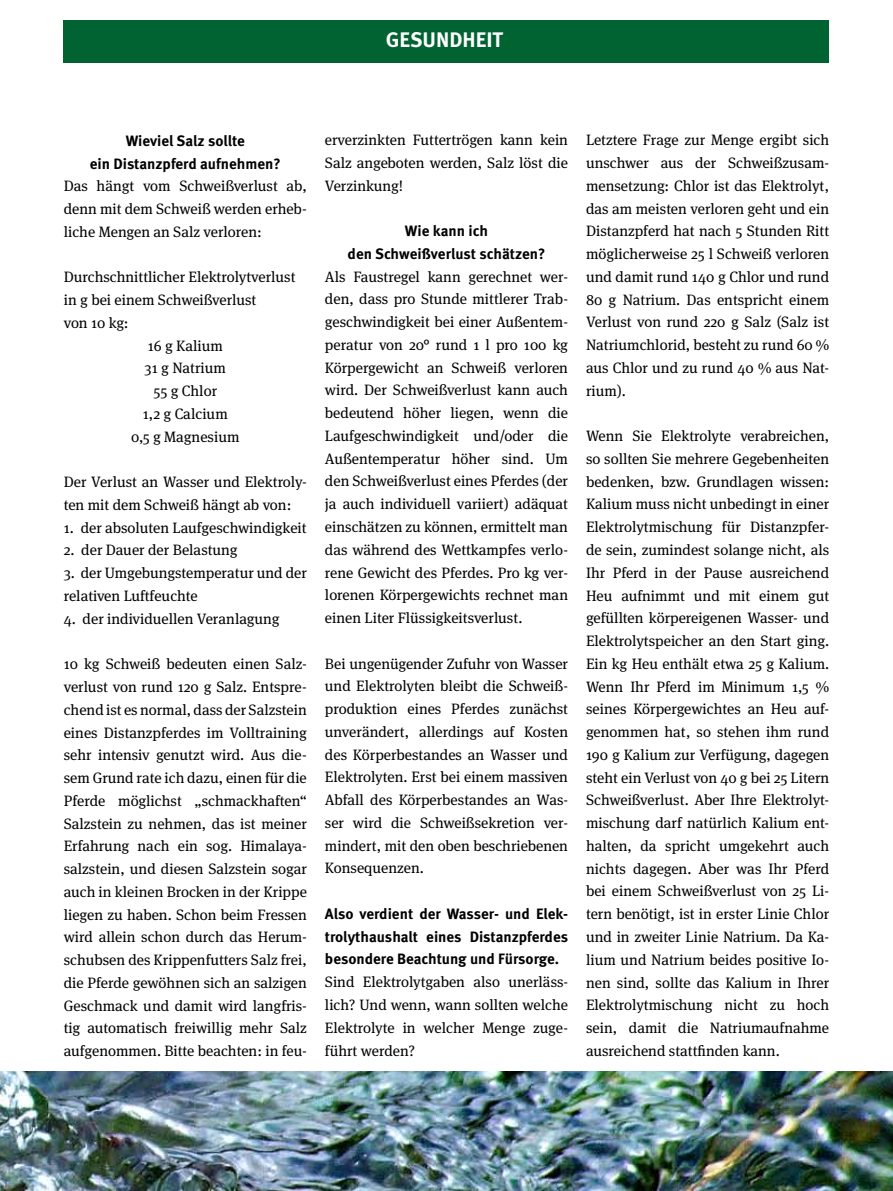
<style>
.page{position:relative;width:893px;height:1191px;background:#fff}
.page>*{position:absolute;margin:0;border:0;box-sizing:border-box;transform-origin:0 0}
.t1{font:700 21px "Meta Pro";color:#fff}
.t2{font:15px/22.8px "Meta Serif OT";color:#000;text-align:justify}
.t3{font:700 15px "Meta Pro";color:#000}
.s1{font-family:"Meta Pro";font-weight:700}
</style>
<div class="page">
<img style="left:0;top:1071px;width:893px;height:120px">
<div style="left:63px;top:20px;width:766px;height:43px;background:#006331"></div>
<p class="t1" style="left:386px;top:27px;width:119px">GESUNDHEIT</p>
<p class="t3" style="left:126px;top:131px;width:121px">Wieviel Salz sollte</p>
<p class="t3" style="left:90px;top:154px;width:193px">ein Distanzpferd aufnehmen?</p>
<p class="t2" style="left:64px;top:175px;width:245px">Das hängt vom Schweißverlust ab,</p>
<p class="t2" style="left:64px;top:198px;width:245px">denn mit dem Schweiß werden erheb-</p>
<p class="t2" style="left:64px;top:220px;width:200px">liche Mengen an Salz verloren:</p>
<p class="t2" style="left:64px;top:266px;width:233px">Durchschnittlicher Elektrolytverlust</p>
<p class="t2" style="left:64px;top:289px;width:194px">in g bei einem Schweißverlust</p>
<p class="t2" style="left:64px;top:311px;width:66px">von 10 kg:</p>
<p class="t2" style="left:148px;top:334px;width:77px">16 g Kalium</p>
<p class="t2" style="left:145px;top:357px;width:83px">31 g Natrium</p>
<p class="t2" style="left:153px;top:380px;width:65px">55 g Chlor</p>
<p class="t2" style="left:143px;top:402px;width:87px">1,2 g Calcium</p>
<p class="t2" style="left:131px;top:425px;width:110px">0,5 g Magnesium</p>
<p class="t2" style="left:64px;top:471px;width:245px">Der Verlust an Wasser und Elektroly&shy;ten mit dem Schweiß hängt ab von:</p>
<p class="t2" style="left:64px;top:516px;width:244px">1. der absoluten Laufgeschwindigkeit</p>
<p class="t2" style="left:64px;top:539px;width:175px">2. der Dauer der Belastung</p>
<p class="t2" style="left:64px;top:562px;width:245px">3. der Umgebungstemperatur und der relativen Luftfeuchte</p>
<p class="t2" style="left:64px;top:607px;width:217px">4. der individuellen Veranlagung</p>
<p class="t2" style="left:64px;top:653px;width:245px">10 kg Schweiß bedeuten einen Salz&shy;verlust von rund 120 g Salz. Entspre&shy;chend ist es normal, dass der Salzstein eines Distanzpferdes im Volltraining sehr intensiv genutzt wird. Aus die&shy;sem Grund rate ich dazu, einen für die Pferde möglichst „schmackhaften“ Salzstein zu nehmen, das ist meiner Erfahrung nach ein sog. Himalaya&shy;salzstein, und diesen Salzstein sogar auch in kleinen Brocken in der Krippe liegen zu haben. Schon beim Fressen wird allein schon durch das Herum&shy;schubsen des Krippenfutters Salz frei, die Pferde gewöhnen sich an salzigen Geschmack und damit wird langfris&shy;tig automatisch freiwillig mehr Salz aufgenommen. Bitte beachten: in feu-</p>
<p class="t2" style="left:325px;top:129px;width:245px">erverzinkten Futtertrögen kann kein Salz angeboten werden, Salz löst die Verzinkung!</p>
<p class="t3" style="left:405px;top:221px;width:84px">Wie kann ich</p>
<p class="t3" style="left:348px;top:244px;width:199px">den Schweißverlust schätzen?</p>
<p class="t2" style="left:325px;top:265px;width:245px">Als Faustregel kann gerechnet wer-</p>
<p class="t2" style="left:325px;top:288px;width:245px">den, dass pro Stunde mittlerer Trab-</p>
<p class="t2" style="left:325px;top:311px;width:245px">geschwindigkeit bei einer Außentem-</p>
<p class="t2" style="left:325px;top:334px;width:245px">peratur von 20° rund 1 l pro 100 kg</p>
<p class="t2" style="left:325px;top:356px;width:245px">Körpergewicht an Schweiß verloren</p>
<p class="t2" style="left:325px;top:379px;width:245px">wird. Der Schweißverlust kann auch</p>
<p class="t2" style="left:325px;top:402px;width:245px">bedeutend höher liegen, wenn die</p>
<p class="t2" style="left:325px;top:425px;width:245px">Laufgeschwindigkeit und/oder die</p>
<p class="t2" style="left:325px;top:447px;width:245px">Außentemperatur höher sind. Um</p>
<p class="t2" style="left:325px;top:470px;width:245px">den Schweißverlust eines Pferdes (der</p>
<p class="t2" style="left:325px;top:493px;width:245px">ja auch individuell variiert) adäquat</p>
<p class="t2" style="left:325px;top:516px;width:245px">einschätzen zu können, ermittelt man</p>
<p class="t2" style="left:325px;top:538px;width:245px">das während des Wettkampfes verlo-</p>
<p class="t2" style="left:325px;top:561px;width:245px">rene Gewicht des Pferdes. Pro kg ver-</p>
<p class="t2" style="left:325px;top:584px;width:245px">lorenen Körpergewichts rechnet man</p>
<p class="t2" style="left:325px;top:607px;width:199px">einen Liter Flüssigkeitsverlust.</p>
<p class="t2" style="left:325px;top:652px;width:245px">Bei ungenügender Zufuhr von Wasser und Elektrolyten bleibt die Schweiß&shy;produktion eines Pferdes zunächst unverändert, allerdings auf Kosten des Körperbestandes an Wasser und Elektrolyten. Erst bei einem massiven Abfall des Körperbestandes an Was&shy;ser wird die Schweißsekretion ver&shy;mindert, mit den oben beschriebenen Konsequenzen.</p>
<p class="t2" style="left:325px;top:902px;width:245px;text-align:left"><span class="s1">Also verdient der Wasser- und Elek&shy;trolythaushalt eines Distanzpferdes besondere Beachtung und Fürsorge.<br></span>Sind Elektrolytgaben also unerläss&shy;lich? Und wenn, wann sollten welche Elektrolyte in welcher Menge zuge&shy;führt werden?</p>
<p class="t2" style="left:586px;top:129px;width:245px">Letztere Frage zur Menge ergibt sich unschwer aus der Schweißzusam&shy;mensetzung: Chlor ist das Elektrolyt, das am meisten verloren geht und ein Distanzpferd hat nach 5 Stunden Ritt möglicherweise 25 l Schweiß verloren und damit rund 140 g Chlor und rund 80 g Natrium. Das entspricht einem Verlust von rund 220 g Salz (Salz ist Natriumchlorid, besteht zu rund 60 % aus Chlor und zu rund 40 % aus Nat&shy;rium).</p>
<p class="t2" style="left:586px;top:425px;width:245px">Wenn Sie Elektrolyte verabreichen, so sollten Sie mehrere Gegebenheiten bedenken, bzw. Grundlagen wissen:<br>Kalium muss nicht unbedingt in einer Elektrolytmischung für Distanzpfer&shy;de sein, zumindest solange nicht, als Ihr Pferd in der Pause ausreichend Heu aufnimmt und mit einem gut gefüllten körpereigenen Wasser- und Elektrolytspeicher an den Start ging.<br>Ein kg Heu enthält etwa 25 g Kalium.<br>Wenn Ihr Pferd im Minimum 1,5 % seines Körpergewichtes an Heu auf&shy;genommen hat, so stehen ihm rund 190 g Kalium zur Verfügung, dagegen steht ein Verlust von 40 g bei 25 Litern Schweißverlust. Aber Ihre Elektrolyt&shy;mischung darf natürlich Kalium ent&shy;halten, da spricht umgekehrt auch nichts dagegen. Aber was Ihr Pferd bei einem Schweißverlust von 25 Li&shy;tern benötigt, ist in erster Linie Chlor und in zweiter Linie Natrium. Da Ka&shy;lium und Natrium beides positive Io&shy;nen sind, sollte das Kalium in Ihrer Elektrolytmischung nicht zu hoch sein, damit die Natriumaufnahme ausreichend stattfinden kann.</p>
</div>
